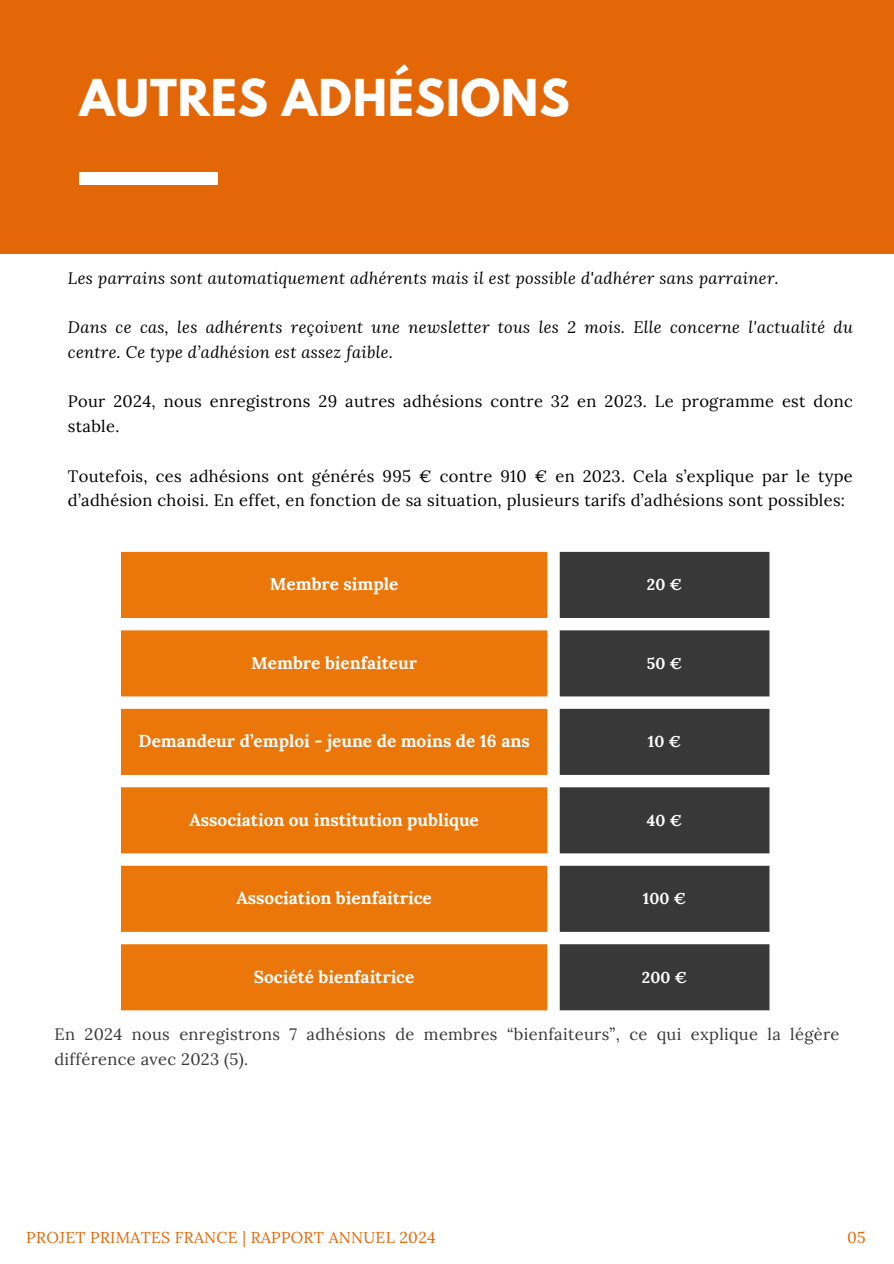
<style>
.page{position:relative;width:894px;height:1264px;background:#fff}
.page>*{position:absolute;margin:0;border:0;box-sizing:border-box;transform-origin:0 0}
.t1{font:700 45px "League Spartan";letter-spacing:.02em;color:#fff}
.t2{font:700 17.25px "Lora";color:#fff}
.t3{font:16.5px/24.8px "Lora";letter-spacing:.02em;color:#000}
.t4{font:italic 16.5px/24.8px "Lora";letter-spacing:.02em;color:#000}
.t5{font:16.5px/24.8px "Lora";letter-spacing:.02em;color:#383838}
.t6{font:15.75px "Lora";letter-spacing:.02em;color:#e46707}
.t7{font:700 15.75px "Lora";color:#fff}
</style>
<div class="page">
<div style="left:0;top:0;width:893px;height:254px;background:#e46707"></div>
<div style="left:79px;top:172px;width:139px;height:13px;background:#fff"></div>
<svg style="left:121px;top:552px;width:426px;height:458px;background:#ed882b"></svg>
<svg style="left:559px;top:552px;width:210px;height:458px;background:#565656"></svg>
<p class="t1" style="left:79px;top:75px;width:491px">AUTRES ADHÉSIONS</p>
<h1 class="t4" style="left:68px;top:265px;width:712px">Les parrains sont automatiquement adhérents mais il est possible d'adhérer sans parrainer.</h1>
<p class="t4" style="left:68px;top:314px;width:786px">Dans ce cas, les adhérents reçoivent une newsletter tous les 2 mois. Elle concerne l'actualité du centre. Ce type d’adhésion est assez faible.</p>
<p class="t3" style="left:68px;top:389px;width:786px">Pour 2024, nous enregistrons 29 autres adhésions contre 32 en 2023. Le programme est donc stable.</p>
<p class="t3" style="left:68px;top:463px;width:786px">Toutefois, ces adhésions ont générés 995 € contre 910 € en 2023. Cela s’explique par le type d’adhésion choisi. En effet, en fonction de sa situation, plusieurs tarifs d’adhésions sont possibles:</p>
<p class="t2" style="left:270px;top:573px;width:130px">Membre simple</p>
<p class="t7" style="left:646px;top:574px;width:37px">20 €</p>
<p class="t2" style="left:251px;top:651px;width:167px">Membre bienfaiteur</p>
<p class="t7" style="left:646px;top:652px;width:37px">50 €</p>
<p class="t2" style="left:139px;top:729px;width:392px">Demandeur d’emploi - jeune de moins de 16 ans</p>
<p class="t7" style="left:647px;top:731px;width:35px">10 €</p>
<p class="t2" style="left:189px;top:808px;width:291px">Association ou institution publique</p>
<p class="t7" style="left:646px;top:809px;width:37px">40 €</p>
<p class="t2" style="left:236px;top:886px;width:197px">Association bienfaitrice</p>
<p class="t7" style="left:642px;top:888px;width:45px">100 €</p>
<p class="t2" style="left:254px;top:965px;width:162px">Société bienfaitrice</p>
<p class="t7" style="left:641px;top:966px;width:47px">200 €</p>
<p class="t5" style="left:54px;top:1021px;width:786px">En 2024 nous enregistrons 7 adhésions de membres “bienfaiteurs”, ce qui explique la légère différence avec 2023 (5).</p>
<p class="t6" style="left:26px;top:1227px;width:410px">PROJET PRIMATES FRANCE | RAPPORT ANNUEL 2024</p>
<h2 class="t6" style="left:846px;top:1227px;width:20px">05</h2>
</div>
